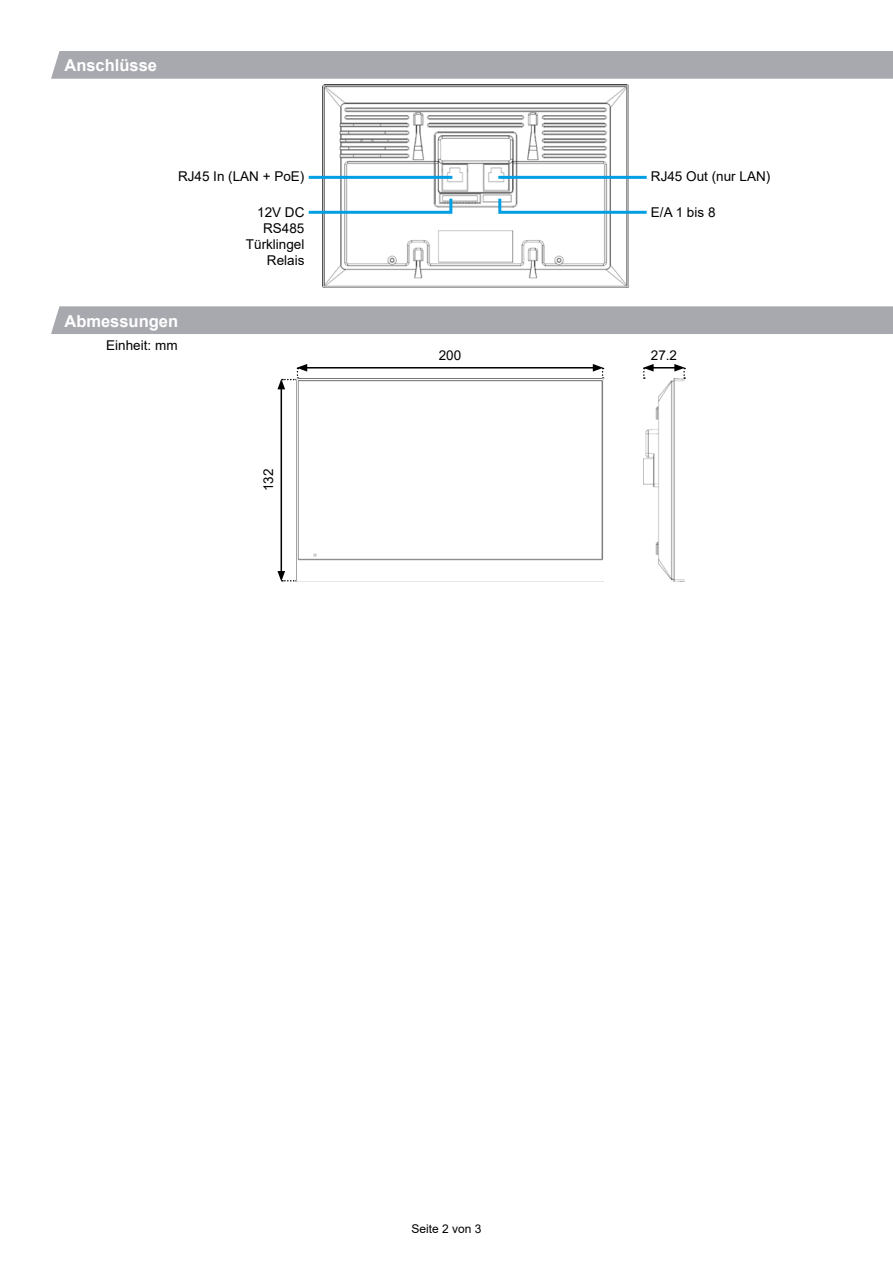
<style>
.page{position:relative;width:893px;height:1263px;background:#fff}
.page>*{position:absolute;margin:0;border:0;box-sizing:border-box;transform-origin:0 0}
.t1{font:700 16.5px "Arial";color:#fff}
.t2{font:13.5px/16.2px "Arial";color:#000;text-align:right}
.t3{font:12px "Arial";color:#000}
</style>
<div class="page">
<div style="left:51px;top:51px;width:842px;height:28px;background:#a8a9af"></div>
<img style="left:322px;top:85px;width:307px;height:202px">
<svg style="left:308px;top:196px;width:146px;height:19px"></svg>
<svg style="left:497px;top:196px;width:150px;height:19px"></svg>
<hr style="left:309px;top:176px;width:143px;height:3px;background:#009fe3">
<hr style="left:498px;top:176px;width:149px;height:3px;background:#009fe3">
<div style="left:51px;top:306px;width:842px;height:28px;background:#a8a9af"></div>
<img style="left:643px;top:379px;width:42px;height:202px">
<hr style="left:281px;top:387px;width:1px;height:186px;background:#000">
<hr style="left:305px;top:367px;width:290px;height:1px;background:#000">
<svg style="left:277px;top:571px;width:20px;height:10px"></svg>
<svg style="left:593px;top:364px;width:11px;height:15px"></svg>
<svg style="left:277px;top:364px;width:30px;height:25px"></svg>
<svg style="left:643px;top:364px;width:42px;height:15px"></svg>
<img style="left:297px;top:379px;width:306px;height:182px">
<p class="t1" style="left:64px;top:54px;width:94px">Anschlüsse</p>
<p class="t2" style="left:651px;top:168px;width:121px">RJ45 Out (nur LAN)</p>
<p class="t2" style="left:178px;top:168px;width:128px">RJ45 In (LAN + PoE)</p>
<p class="t2" style="left:246px;top:204px;width:60px">12V DC<br>RS485<br>Türklingel<br>Relais</p>
<p class="t2" style="left:651px;top:204px;width:66px">E/A 1 bis 8</p>
<p class="t1" style="left:64px;top:309px;width:115px">Abmessungen</p>
<p class="t2" style="left:106px;top:337px;width:73px">Einheit: mm</p>
<p class="t2" style="left:260px;top:491px;width:24px;rotate:-90deg">132</p>
<p class="t2" style="left:439px;top:347px;width:24px">200</p>
<p class="t2" style="left:651px;top:347px;width:28px">27.2</p>
<p class="t3" style="left:411px;top:1220px;width:72px">Seite 2 von 3</p>
</div>
